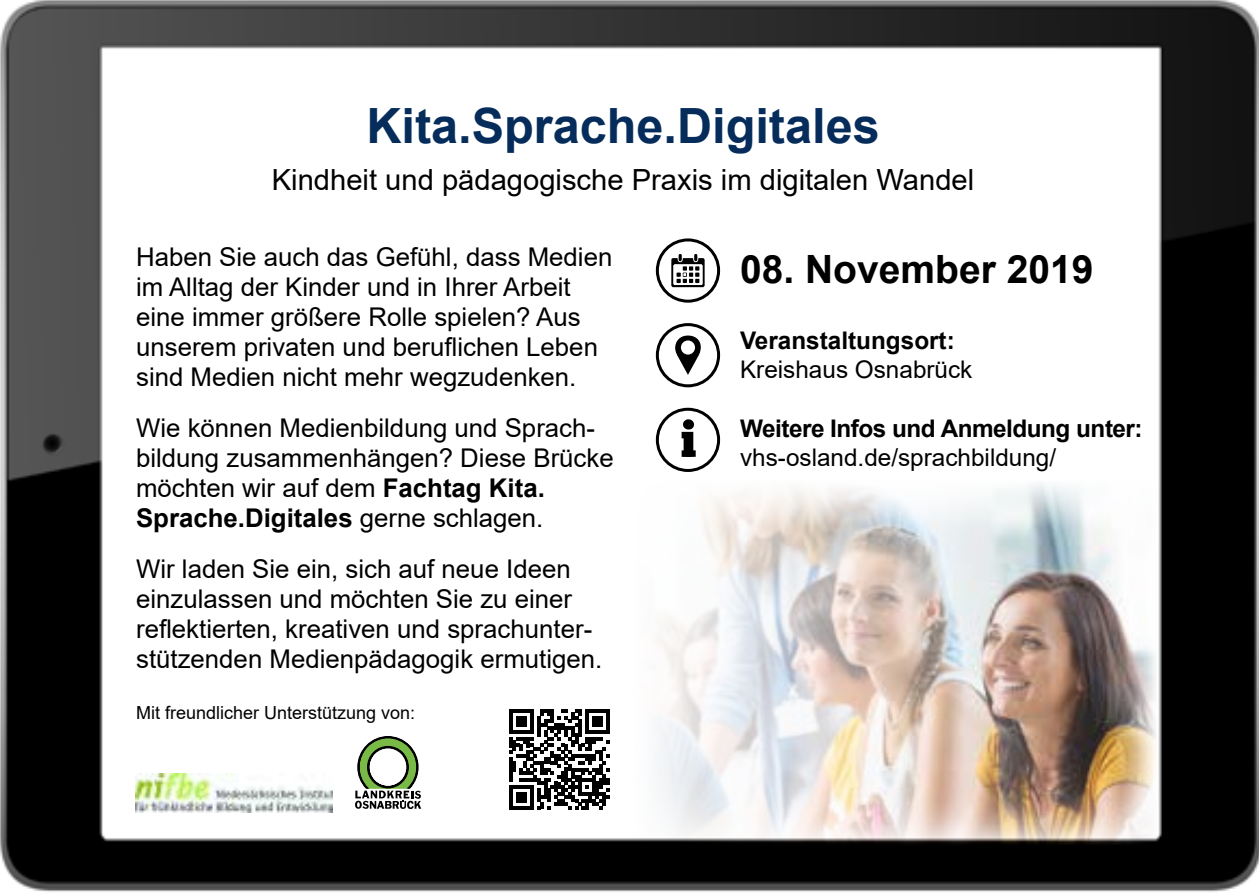
<style>
.page{position:relative;width:1259px;height:893px;background:#fff}
.page>*{position:absolute;margin:0;border:0;box-sizing:border-box;transform-origin:0 0}
.t1{font:700 48.6px "Arial";color:#052c5a}
.t2{font:700 39px "Arial";color:#000}
.t3{font:29.1px "Arial";color:#000}
.t4{font:25.8px/30px "Arial";color:#000}
.t5{font:24.3px "Arial";color:#000}
.t6{font:700 24.3px "Arial";letter-spacing:-.02em;color:#000}
.t7{font:700 24.3px "Arial";color:#000}
.t8{font:18px "Arial";color:#000}
.s1{font-weight:700}
</style>
<div class="page">
<img style="left:0;top:0;width:1259px;height:892px">
<img style="left:629px;top:480px;width:528px;height:364px">
<div style="left:587px;top:201px;width:561px;height:325px;background:#fff"></div>
<svg style="left:355px;top:736px;width:66px;height:73px"></svg>
<img style="left:136px;top:773px;width:196px;height:39px">
<div style="left:656px;top:238px;width:64px;height:65px;border:3px solid #000;border-radius:50%"></div>
<div style="left:656px;top:323px;width:64px;height:64px;border:3px solid #000;border-radius:50%"></div>
<div style="left:656px;top:408px;width:64px;height:64px;border:3px solid #000;border-radius:50%"></div>
<div style="left:500px;top:698px;width:119px;height:119px;background:#fff"></div>
<svg style="left:509px;top:709px;width:100px;height:100px"></svg>
<svg style="left:681px;top:419px;width:14px;height:38px"></svg>
<svg style="left:671px;top:254px;width:33px;height:33px"></svg>
<svg style="left:675px;top:335px;width:26px;height:40px"></svg>
<h1 class="t1" style="left:366px;top:92px;width:515px">Kita.Sprache.Digitales</h1>
<p class="t3" style="left:272px;top:159px;width:704px">Kindheit und pädagogische Praxis im digitalen Wandel</p>
<p class="t4" style="left:136px;top:242px;width:478px">Haben Sie auch das Gefühl, dass Medien im Alltag der Kinder und in Ihrer Arbeit eine immer größere Rolle spielen? Aus unserem privaten und beruflichen Leben sind Medien nicht mehr wegzudenken.</p>
<p class="t4" style="left:136px;top:413px;width:479px">Wie können Medienbildung und Sprach&shy;bildung zusammenhängen? Diese Brücke möchten wir auf dem <span class="s1">Fachtag Kita.<br>Sprache.Digitales</span> gerne schlagen.</p>
<p class="t4" style="left:136px;top:554px;width:468px">Wir laden Sie ein, sich auf neue Ideen einzulassen und möchten Sie zu einer reflektierten, kreativen und sprachunter&shy;stützenden Medienpädagogik ermutigen.</p>
<p class="t8" style="left:136px;top:700px;width:281px">Mit freundlicher Unterstützung von:</p>
<h2 class="t2" style="left:740px;top:242px;width:355px">08. November 2019</h2>
<p class="t7" style="left:740px;top:323px;width:216px">Veranstaltungsort:</p>
<p class="t5" style="left:740px;top:353px;width:234px">Kreishaus Osnabrück</p>
<p class="t6" style="left:740px;top:411px;width:404px">Weitere Infos und Anmeldung unter:</p>
<p class="t5" style="left:740px;top:441px;width:318px">vhs-osland.de/sprachbildung/</p>
</div>
